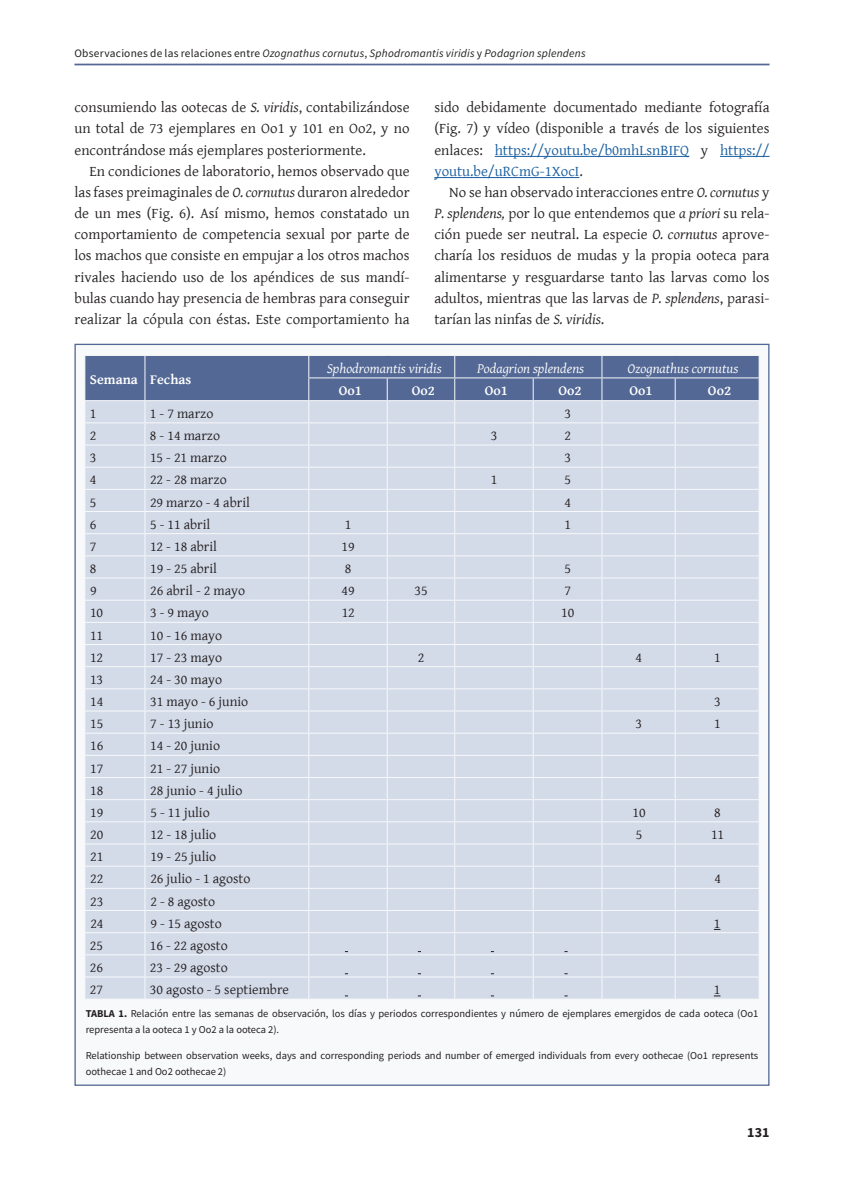
<style>
.page{position:relative;width:844px;height:1191px;background:#fff}
.page>*{position:absolute;margin:0;border:0;box-sizing:border-box;transform-origin:0 0}
.t1{font:14.88px/21.2px "Gentium Basic";color:#231f20;text-align:justify}
.t2{font:14px "Gentium Basic";color:#231f20}
.t3{font:italic 14px "Gentium Basic";color:#fff}
.t4{font:700 14px "Gentium Basic";color:#fff}
.t5{font:700 14px "Source Sans Pro";color:#231f20}
.t6{font:italic 11.38px "Source Sans Pro";letter-spacing:.015em;color:#231f20}
.t7{font:10.5px/15.8px "Source Sans Pro";color:#231f20}
.s1{font-style:normal}
.s2{font-style:italic}
.s3{color:#175d9e}
.s4{font-weight:700}
</style>
<div class="page">
<hr style="left:494px;top:156px;width:195px;height:1px;background:#175d9e">
<hr style="left:719px;top:156px;width:50px;height:1px;background:#175d9e">
<hr style="left:434px;top:177px;width:145px;height:1px;background:#175d9e">
<div style="left:75px;top:344px;width:693px;height:741px;background:#f8f9fb"></div>
<svg style="left:84px;top:355px;width:675px;height:643px;background:#cdd5e4"></svg>
<hr style="left:74px;top:64px;width:695px;height:1px;background:#536895">
<p class="t6" style="left:74px;top:46px;width:512px"><span class="s1">Observaciones de las relaciones entre</span> Ozognathus cornutus<span class="s1">,</span> Sphodromantis viridis <span class="s1">y</span> Podagrion splendens</p>
<p class="t1" style="left:74px;top:96px;width:336px">consumiendo las ootecas de <span class="s2">S. viridis</span>, contabilizándose un total de 73 ejemplares en Oo1 y 101 en Oo2, y no encontrándose más ejemplares posteriormente.</p>
<p class="t1" style="left:74px;top:160px;width:336px;text-indent:15px">En condiciones de laboratorio, hemos observado que las fases preimaginales de <span class="s2">O. cornutus</span> duraron alrededor de un mes (Fig. 6). Así mismo, hemos constatado un comportamiento de competencia sexual por parte de los machos que consiste en empujar a los otros machos rivales haciendo uso de los apéndices de sus mandí&shy;bulas cuando hay presencia de hembras para conseguir realizar la cópula con éstas. Este comportamiento ha</p>
<p class="t1" style="left:434px;top:96px;width:336px">sido debidamente documentado mediante fotografía (Fig. 7) y vídeo (disponible a través de los siguientes enlaces: <span class="s3">https://youtu.be/b0mhLsnBIFQ</span> y <span class="s3">https:// youtu.be/uRCmG-1XocI</span>.</p>
<p class="t1" style="left:434px;top:181px;width:336px;text-indent:15px">No se han observado interacciones entre <span class="s2">O. cornutus</span> y <span class="s2">P. splendens,</span> por lo que entendemos que <span class="s2">a priori</span> su rela&shy;ción puede ser neutral. La especie <span class="s2">O. cornutus</span> aprove&shy;charía los residuos de mudas y la propia ooteca para alimentarse y resguardarse tanto las larvas como los adultos, mientras que las larvas de <span class="s2">P. splendens</span>, parasi&shy;tarían las ninfas de <span class="s2">S. viridis</span>.</p>
<p class="t4" style="left:90px;top:369px;width:103px">Semana Fechas</p>
<p class="t3" style="left:326px;top:358px;width:116px">Sphodromantis viridis</p>
<p class="t3" style="left:477px;top:358px;width:108px">Podagrion splendens</p>
<p class="t3" style="left:627px;top:358px;width:112px">Ozognathus cornutus</p>
<p class="t4" style="left:339px;top:380px;width:25px">Oo1</p>
<p class="t4" style="left:411px;top:380px;width:25px">Oo2</p>
<p class="t4" style="left:484px;top:380px;width:25px">Oo1</p>
<p class="t4" style="left:558px;top:380px;width:25px">Oo2</p>
<p class="t4" style="left:629px;top:380px;width:25px">Oo1</p>
<p class="t4" style="left:707px;top:380px;width:25px">Oo2</p>
<p class="t2" style="left:90px;top:403px;width:8px">1</p>
<p class="t2" style="left:150px;top:403px;width:65px">1 - 7 marzo</p>
<p class="t2" style="left:564px;top:403px;width:8px">3</p>
<p class="t2" style="left:90px;top:425px;width:8px">2</p>
<p class="t2" style="left:150px;top:425px;width:72px">8 - 14 marzo</p>
<p class="t2" style="left:490px;top:425px;width:8px">3</p>
<p class="t2" style="left:564px;top:425px;width:8px">2</p>
<p class="t2" style="left:90px;top:447px;width:8px">3</p>
<p class="t2" style="left:150px;top:447px;width:78px">15 - 21 marzo</p>
<p class="t2" style="left:564px;top:447px;width:8px">3</p>
<p class="t2" style="left:90px;top:469px;width:8px">4</p>
<p class="t2" style="left:150px;top:469px;width:78px">22 - 28 marzo</p>
<p class="t2" style="left:490px;top:469px;width:8px">1</p>
<p class="t2" style="left:564px;top:469px;width:8px">5</p>
<p class="t2" style="left:90px;top:492px;width:8px">5</p>
<p class="t2" style="left:150px;top:492px;width:101px">29 marzo - 4 abril</p>
<p class="t2" style="left:564px;top:492px;width:8px">4</p>
<p class="t2" style="left:90px;top:514px;width:8px">6</p>
<p class="t2" style="left:150px;top:514px;width:62px">5 - 11 abril</p>
<p class="t2" style="left:345px;top:514px;width:8px">1</p>
<p class="t2" style="left:564px;top:514px;width:8px">1</p>
<p class="t2" style="left:90px;top:536px;width:8px">7</p>
<p class="t2" style="left:150px;top:536px;width:68px">12 - 18 abril</p>
<p class="t2" style="left:341px;top:536px;width:15px">19</p>
<p class="t2" style="left:90px;top:558px;width:8px">8</p>
<p class="t2" style="left:150px;top:558px;width:68px">19 - 25 abril</p>
<p class="t2" style="left:345px;top:558px;width:8px">8</p>
<p class="t2" style="left:564px;top:558px;width:8px">5</p>
<p class="t2" style="left:90px;top:580px;width:8px">9</p>
<p class="t2" style="left:150px;top:580px;width:97px">26 abril - 2 mayo</p>
<p class="t2" style="left:341px;top:580px;width:15px">49</p>
<p class="t2" style="left:414px;top:580px;width:15px">35</p>
<p class="t2" style="left:564px;top:580px;width:8px">7</p>
<p class="t2" style="left:90px;top:602px;width:15px">10</p>
<p class="t2" style="left:150px;top:602px;width:60px">3 - 9 mayo</p>
<p class="t2" style="left:341px;top:602px;width:15px">12</p>
<p class="t2" style="left:561px;top:602px;width:15px">10</p>
<p class="t2" style="left:90px;top:625px;width:15px">11</p>
<p class="t2" style="left:150px;top:625px;width:73px">10 - 16 mayo</p>
<p class="t2" style="left:90px;top:647px;width:15px">12</p>
<p class="t2" style="left:150px;top:647px;width:73px">17 - 23 mayo</p>
<p class="t2" style="left:418px;top:647px;width:8px">2</p>
<p class="t2" style="left:635px;top:647px;width:8px">4</p>
<p class="t2" style="left:714px;top:647px;width:8px">1</p>
<p class="t2" style="left:90px;top:669px;width:15px">13</p>
<p class="t2" style="left:150px;top:669px;width:73px">24 - 30 mayo</p>
<p class="t2" style="left:90px;top:691px;width:15px">14</p>
<p class="t2" style="left:150px;top:691px;width:99px">31 mayo - 6 junio</p>
<p class="t2" style="left:714px;top:691px;width:8px">3</p>
<p class="t2" style="left:90px;top:713px;width:15px">15</p>
<p class="t2" style="left:150px;top:713px;width:65px">7 - 13 junio</p>
<p class="t2" style="left:635px;top:713px;width:8px">3</p>
<p class="t2" style="left:714px;top:713px;width:8px">1</p>
<p class="t2" style="left:90px;top:735px;width:15px">16</p>
<p class="t2" style="left:150px;top:735px;width:71px">14 - 20 junio</p>
<p class="t2" style="left:90px;top:758px;width:15px">17</p>
<p class="t2" style="left:150px;top:758px;width:71px">21 - 27 junio</p>
<p class="t2" style="left:90px;top:780px;width:15px">18</p>
<p class="t2" style="left:150px;top:780px;width:94px">28 junio - 4 julio</p>
<p class="t2" style="left:90px;top:802px;width:15px">19</p>
<p class="t2" style="left:150px;top:802px;width:61px">5 - 11 julio</p>
<p class="t2" style="left:632px;top:802px;width:15px">10</p>
<p class="t2" style="left:714px;top:802px;width:8px">8</p>
<p class="t2" style="left:90px;top:824px;width:15px">20</p>
<p class="t2" style="left:150px;top:824px;width:67px">12 - 18 julio</p>
<p class="t2" style="left:635px;top:824px;width:8px">5</p>
<p class="t2" style="left:710px;top:824px;width:15px">11</p>
<p class="t2" style="left:90px;top:846px;width:15px">21</p>
<p class="t2" style="left:150px;top:846px;width:67px">19 - 25 julio</p>
<p class="t2" style="left:90px;top:868px;width:15px">22</p>
<p class="t2" style="left:150px;top:868px;width:101px">26 julio - 1 agosto</p>
<p class="t2" style="left:714px;top:868px;width:8px">4</p>
<p class="t2" style="left:90px;top:890px;width:15px">23</p>
<p class="t2" style="left:150px;top:890px;width:66px">2 - 8 agosto</p>
<p class="t2" style="left:90px;top:913px;width:15px">24</p>
<p class="t2" style="left:150px;top:913px;width:73px">9 - 15 agosto</p>
<p class="t2" style="left:713px;top:913px;width:8px">1</p>
<p class="t2" style="left:90px;top:935px;width:15px">25</p>
<p class="t2" style="left:150px;top:935px;width:79px">16 - 22 agosto</p>
<p class="t2" style="left:90px;top:957px;width:15px">26</p>
<p class="t2" style="left:150px;top:957px;width:79px">23 - 29 agosto</p>
<p class="t2" style="left:90px;top:979px;width:15px">27</p>
<p class="t2" style="left:150px;top:979px;width:141px">30 agosto - 5 septiembre</p>
<p class="t2" style="left:713px;top:979px;width:8px">1</p>
<p class="t7" style="left:86px;top:1006px;width:674px"><span class="s4">TABLA 1.</span> Relación entre las semanas de observación, los días y periodos correspondientes y número de ejemplares emergidos de cada ooteca (Oo1 representa a la ooteca 1 y Oo2 a la ooteca 2).</p>
<p class="t7" style="left:86px;top:1047px;width:674px">Relationship between observation weeks, days and corresponding periods and number of emerged individuals from every oothecae (Oo1 represents oothecae 1 and Oo2 oothecae 2)</p>
<p class="t5" style="left:747px;top:1122px;width:24px">131</p>
</div>
